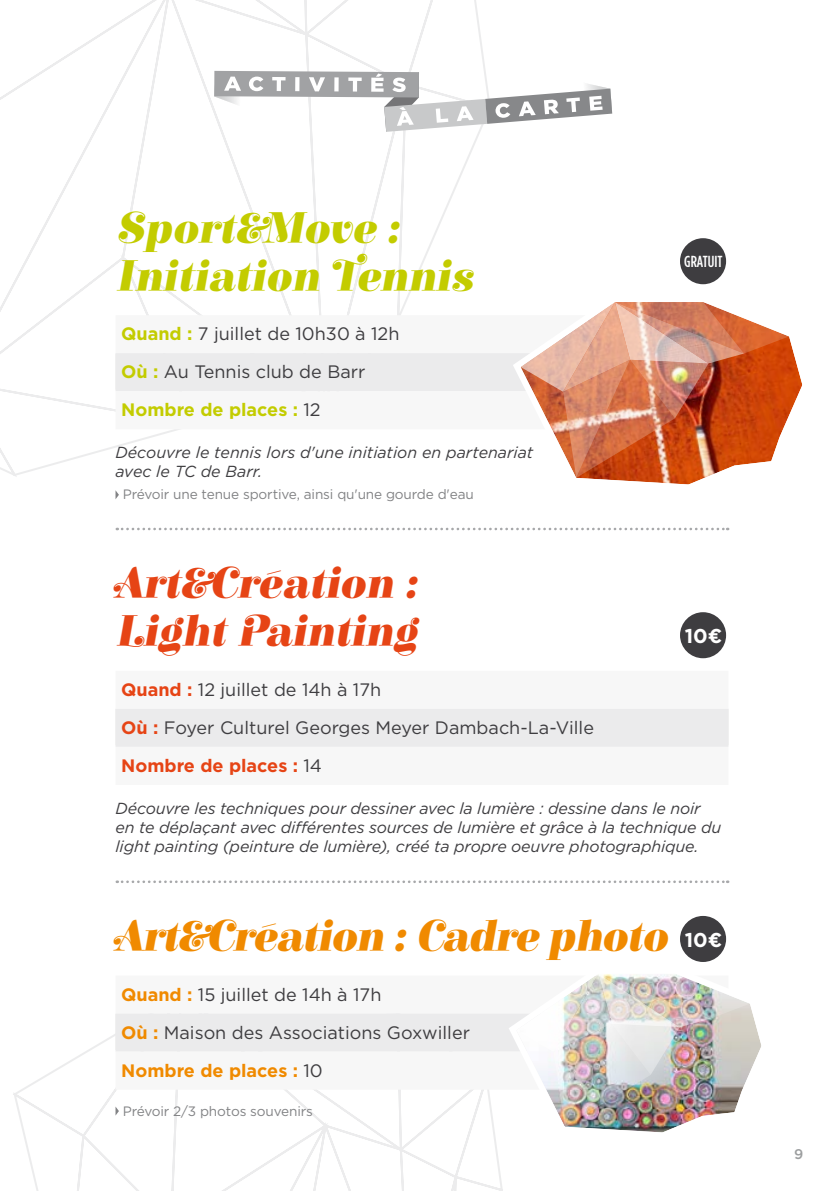
<style>
.page{position:relative;width:840px;height:1191px;background:#fff}
.page>*{position:absolute;margin:0;border:0;box-sizing:border-box;transform-origin:0 0}
.t1{font:italic 900 44px/48px "Elsie Swash Caps";color:#c3cc00}
.t2{font:italic 900 44px/48px "Elsie Swash Caps";color:#e64415}
.t3{font:italic 900 44px "Elsie Swash Caps";color:#f08a00}
.t4{font:700 20px "Gotham";color:#fff}
.t5{font:18px/38px "Gotham";color:#3e3d40}
.t6{font:italic 16px/19.2px "Gotham";letter-spacing:-.01em;color:#3e3d40}
.t7{font:500 16px "Gotham Condensed";color:#fff}
.t8{font:500 14px "Gotham";color:#9c9e9f}
.t9{font:13.6px "Gotham";letter-spacing:-.01em;color:#828385}
.s1{font-family:"Elsie"}
.s2{font-weight:700;color:#c3cc00}
.s3{font-weight:700;color:#e64415}
.s4{font-weight:700;color:#f08a00}
</style>
<div class="page">
<svg style="left:0;top:0;width:486px;height:477px"></svg>
<svg style="left:13px;top:1034px;width:490px;height:157px"></svg>
<svg style="left:214px;top:71px;width:398px;height:61px"></svg>
<div style="left:115px;top:315px;width:613px;height:38px;background:#f7f7f7"></div>
<div style="left:115px;top:353px;width:613px;height:38px;background:#ebebec"></div>
<div style="left:115px;top:391px;width:613px;height:38px;background:#f7f7f7"></div>
<svg style="left:117px;top:528px;width:610px;height:2px"></svg>
<div style="left:115px;top:671px;width:613px;height:38px;background:#f7f7f7"></div>
<div style="left:115px;top:709px;width:613px;height:38px;background:#ebebec"></div>
<div style="left:115px;top:747px;width:613px;height:38px;background:#f7f7f7"></div>
<svg style="left:117px;top:880px;width:610px;height:3px"></svg>
<div style="left:115px;top:975px;width:613px;height:38px;background:#f7f7f7"></div>
<div style="left:115px;top:1013px;width:613px;height:38px;background:#ebebec"></div>
<div style="left:115px;top:1051px;width:613px;height:38px;background:#f7f7f7"></div>
<svg style="left:115px;top:490px;width:4px;height:9px"></svg>
<svg style="left:115px;top:1106px;width:4px;height:9px"></svg>
<div style="left:679px;top:612px;width:46px;height:46px;background:#3e3d40;border-radius:50%"></div>
<div style="left:679px;top:916px;width:46px;height:46px;background:#3e3d40;border-radius:50%"></div>
<svg style="left:509px;top:1003px;width:252px;height:130px"></svg>
<img style="left:516px;top:974px;width:233px;height:152px">
<div style="left:679px;top:238px;width:46px;height:46px;background:#3e3d40;border-radius:50%"></div>
<svg style="left:513px;top:336px;width:289px;height:149px"></svg>
<img style="left:520px;top:302px;width:268px;height:176px">
<h1 class="t1" style="left:115px;top:205px;width:368px">Sport&amp;Move :<br><span class="s1">I</span>nitiation Tennis</h1>
<p class="t5" style="left:121px;top:314px;width:279px"><span class="s2">Quand :</span> 7 juillet de 10h30 à 12h<br><span class="s2">Où :</span> Au Tennis club de Barr<br><span class="s2">Nombre de places :</span> 12</p>
<p class="t6" style="left:115px;top:442px;width:419px">Découvre le tennis lors d'une initiation en partenariat avec le TC de Barr.</p>
<p class="t9" style="left:123px;top:486px;width:352px">Prévoir une tenue sportive, ainsi qu'une gourde d'eau</p>
<p class="t7" style="left:684px;top:253px;width:40px">GRATUIT</p>
<h1 class="t2" style="left:115px;top:561px;width:312px">Art&amp;Création :<br>LightPainting</h1>
<p class="t5" style="left:121px;top:670px;width:474px"><span class="s3">Quand :</span> 12 juillet de 14h à 17h<br><span class="s3">Où :</span> Foyer Culturel Georges Meyer Dambach-La-Ville<br><span class="s3">Nombre de places :</span> 14</p>
<p class="t6" style="left:115px;top:798px;width:607px">Découvre les techniques pour dessiner avec la lumière : dessine dans le noir en te déplaçant avec différentes sources de lumière et grâce à la technique du light painting (peinture de lumière), créé ta propre oeuvre photographique.</p>
<p class="t4" style="left:684px;top:623px;width:39px">10€</p>
<h1 class="t3" style="left:115px;top:912px;width:562px">A<span class="s1">r</span>t&amp;Création :Cadre photo</h1>
<p class="t5" style="left:121px;top:974px;width:350px"><span class="s4">Quand :</span> 15 juillet de 14h à 17h<br><span class="s4">Où :</span> Maison des Associations Goxwiller<br><span class="s4">Nombre de places :</span> 10</p>
<p class="t9" style="left:123px;top:1102px;width:192px">Prévoir 2/3 photos souvenirs</p>
<p class="t4" style="left:684px;top:926px;width:39px">10€</p>
<p class="t8" style="left:793px;top:1145px;width:11px">9</p>
</div>
